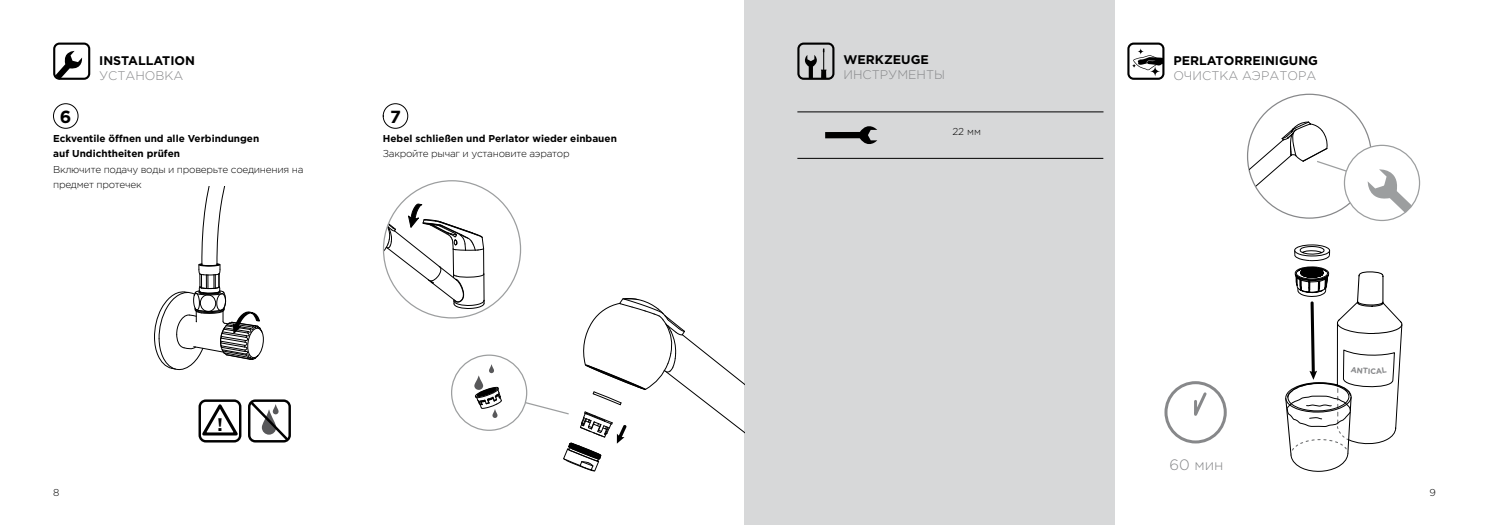
<style>
.page{position:relative;width:1489px;height:525px;background:#fff}
.page>*{position:absolute;margin:0;border:0;box-sizing:border-box;transform-origin:0 0}
.t1{font:700 18.25px "Gotham";color:#000}
.t2{font:700 17.5px "Gotham";color:#000}
.t3{font:300 15px "Gotham Pro";color:#87888a}
.t4{font:700 12.5px "Gotham";color:#000}
.t5{font:300 12.5px "Gotham Pro";color:#87888a}
.t6{font:700 10px/14.9px "Gotham";color:#000}
.t7{font:300 10px/14.9px "Gotham Pro";letter-spacing:-.025em;color:#000}
.t8{font:300 10px "Gotham";color:#000}
.s1{font-family:"Gotham Pro"}
.s2{font-family:"Gotham"}
</style>
<div class="page">
<div style="left:744px;top:0;width:371px;height:524px;background:#d7d8d9"></div>
<svg style="left:797px;top:43px;width:37px;height:37px"></svg>
<svg style="left:1127px;top:43px;width:37px;height:37px"></svg>
<hr style="left:797px;top:112px;width:306px;height:1px;background:#000">
<div style="left:1164px;top:381px;width:62px;height:62px;border:3px solid #87888a;border-radius:50%"></div>
<svg style="left:1194px;top:392px;width:13px;height:24px"></svg>
<svg style="left:859px;top:126px;width:18px;height:18px"></svg>
<div style="left:825px;top:132px;width:42px;height:6px;background:#000"></div>
<svg style="left:1247px;top:122px;width:172px;height:98px"></svg>
<div style="left:1343px;top:145px;width:76px;height:76px;border:1px solid #9c9e9f;border-radius:50%"></div>
<hr style="left:797px;top:158px;width:306px;height:1px;background:#000">
<div style="left:53px;top:103px;width:25px;height:25px;border:1px solid #000;border-radius:50%"></div>
<div style="left:383px;top:103px;width:25px;height:25px;border:1px solid #000;border-radius:50%"></div>
<svg style="left:198px;top:399px;width:43px;height:43px"></svg>
<svg style="left:248px;top:399px;width:43px;height:44px"></svg>
<svg style="left:154px;top:187px;width:110px;height:183px"></svg>
<svg style="left:53px;top:43px;width:37px;height:37px"></svg>
<svg style="left:383px;top:203px;width:361px;height:268px"></svg>
<svg style="left:1285px;top:244px;width:117px;height:228px"></svg>
<p class="t4" style="left:99px;top:52px;width:97px">INSTALLATION</p>
<p class="t5" style="left:99px;top:68px;width:86px">УСТАНОВКА</p>
<h2 class="t2" style="left:60px;top:105px;width:13px">6</h2>
<h2 class="t2" style="left:390px;top:105px;width:12px">7</h2>
<p class="t6" style="left:53px;top:131px;width:208px">Eckventile öffnen und alle Verbindungen auf Undichtheiten prüfen</p>
<p class="t7" style="left:53px;top:162px;width:252px">Включите подачу воды и проверьте соединения на предмет протечек</p>
<p class="t6" style="left:383px;top:131px;width:235px">Hebel schließen und Perlator wieder einbauen</p>
<p class="t7" style="left:383px;top:146px;width:188px">Закройте рычаг и установите аэратор</p>
<h1 class="t1" style="left:217px;top:411px;width:7px">!</h1>
<p class="t4" style="left:843px;top:52px;width:87px">WERKZEUGE</p>
<p class="t5" style="left:843px;top:68px;width:103px">ИНСТРУМЕНТЫ</p>
<p class="t8" style="left:952px;top:125px;width:30px">22 <span class="s1">мм</span></p>
<p class="t4" style="left:1173px;top:52px;width:146px">PERLATORREINIGUNG</p>
<p class="t5" style="left:1173px;top:69px;width:144px">ОЧИСТКА АЭРАТОРА</p>
<h3 class="t3" style="left:1169px;top:456px;width:55px"><span class="s2">60</span> мин</h3>
<p class="t8" style="left:53px;top:485px;width:8px">8</p>
<p class="t8" style="left:1429px;top:485px;width:8px">9</p>
</div>
